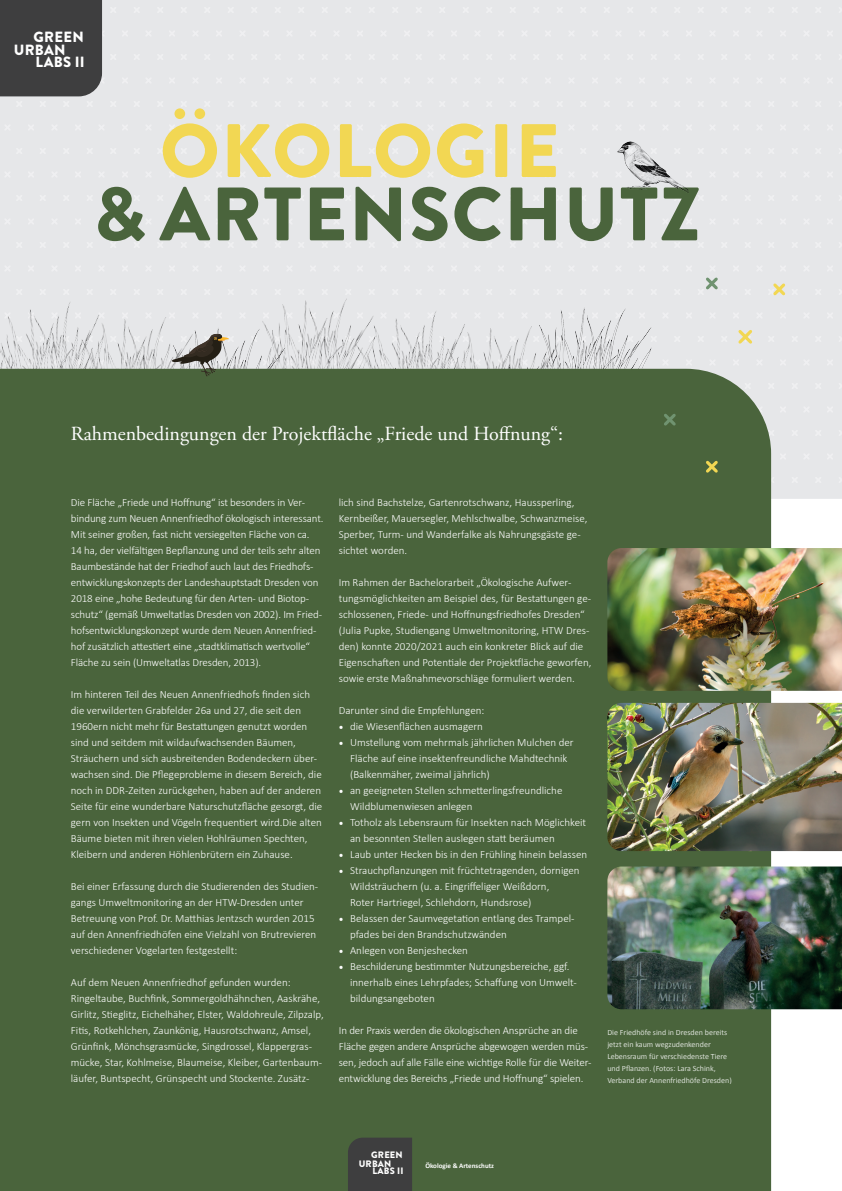
<style>
.page{position:relative;width:842px;height:1191px;background:#fff}
.page>*{position:absolute;margin:0;border:0;box-sizing:border-box;transform-origin:0 0}
.t1{font:900 75.5px "Brandon Grotesque";letter-spacing:.02em;color:#4a643c}
.t2{font:900 75.5px "Brandon Grotesque";letter-spacing:.02em;color:#f2d753}
.t3{font:20px "Adobe Garamond Pro";color:#fff}
.t4{font:900 14.8px/13.2px "Brandon Grotesque";letter-spacing:.02em;color:#fff}
.t5{font:300 11px/16px "Calibri";color:#fff}
.t6{font:900 9.3px/8.3px "Brandon Grotesque";letter-spacing:.02em;color:#fff}
.t7{font:8px/12px "Calibri";color:#fff}
.t8{font:700 7px "Calibri";color:#fff}
.s1{font-family:"Minion Pro";font-weight:400;font-size:12px}
</style>
<div class="page">
<div style="left:0;top:0;width:842px;height:499px;background:#e6e7e9"></div>
<img style="left:487px;top:326px;width:45px;height:43px">
<img style="left:382px;top:311px;width:105px;height:58px">
<img style="left:532px;top:308px;width:122px;height:61px">
<img style="left:121px;top:317px;width:45px;height:52px">
<img style="left:0;top:302px;width:121px;height:67px">
<img style="left:289px;top:298px;width:93px;height:71px">
<img style="left:166px;top:304px;width:123px;height:65px">
<div style="left:0;top:369px;width:771px;height:822px;background:#4a643c"></div>
<svg style="left:773px;top:283px;width:13px;height:13px"></svg>
<svg style="left:738px;top:330px;width:14px;height:14px"></svg>
<svg style="left:706px;top:277px;width:12px;height:13px"></svg>
<div style="left:0;top:0;width:102px;height:96px;background:#3e3e3f"></div>
<svg style="left:703px;top:458px;width:18px;height:17px"></svg>
<svg style="left:661px;top:411px;width:18px;height:17px"></svg>
<svg style="left:94px;top:913px;width:21px;height:21px"></svg>
<img style="left:607px;top:703px;width:235px;height:148px">
<img style="left:607px;top:866px;width:235px;height:143px">
<div style="left:348px;top:1137px;width:64px;height:54px;background:#3e3e3f"></div>
<img style="left:607px;top:548px;width:235px;height:143px">
<img style="left:617px;top:141px;width:72px;height:52px">
<svg style="left:170px;top:334px;width:59px;height:42px"></svg>
<h3 class="t4" style="left:14px;top:30px;width:72px;text-indent:20px">GREEN<br>URBAN</h3>
<h3 class="t4" style="left:35px;top:56px;width:51px">LABS II</h3>
<h1 class="t2" style="left:160px;top:97px;width:401px">ÖKOLOGIE</h1>
<h1 class="t1" style="left:93px;top:161px;width:609px">&amp; ARTENSCHUTZ</h1>
<h2 class="t3" style="left:71px;top:421px;width:494px">Rahmenbedingungen der Projektfläche „Friede und Hoffnung“:</h2>
<p class="t5" style="left:71px;top:494px;width:254px">Die Fläche „Friede und Hoffnung“ ist besonders in Ver&shy;bindung zum Neuen Annenfriedhof ökologisch interessant.<br>Mit seiner großen, fast nicht versiegelten Fläche von ca.<br>14 ha, der vielfältigen Bepflanzung und der teils sehr alten Baumbestände hat der Friedhof auch laut des Friedhofs&shy;entwicklungskonzepts der Landeshauptstadt Dresden von 2018 eine „hohe Bedeutung für den Arten- und Biotop&shy;schutz“ (gemäß Umweltatlas Dresden von 2002). Im Fried&shy;hofsentwicklungskonzept wurde dem Neuen Annenfried&shy;hof zusätzlich attestiert eine „stadtklimatisch wertvolle“ Fläche zu sein (Umweltatlas Dresden, 2013).</p>
<p class="t5" style="left:71px;top:686px;width:253px">Im hinteren Teil des Neuen Annenfriedhofs finden sich die verwilderten Grabfelder 26a und 27, die seit den 1960ern nicht mehr für Bestattungen genutzt worden sind und seitdem mit wildaufwachsenden Bäumen, Sträuchern und sich ausbreitenden Bodendeckern über&shy;wachsen sind. Die Pflegeprobleme in diesem Bereich, die noch in DDR-Zeiten zurückgehen, haben auf der anderen Seite für eine wunderbare Naturschutzfläche gesorgt, die gern von Insekten und Vögeln frequentiert wird.Die alten Bäume bieten mit ihren vielen Hohlräumen Spechten, Kleibern und anderen Höhlenbrütern ein Zuhause.</p>
<p class="t5" style="left:71px;top:878px;width:249px">Bei einer Erfassung durch die Studierenden des Studien&shy;gangs Umweltmonitoring an der HTW-Dresden unter Betreuung von Prof. Dr. Matthias Jentzsch wurden 2015 auf den Annenfriedhöfen eine Vielzahl von Brutrevieren verschiedener Vogelarten festgestellt:</p>
<p class="t5" style="left:71px;top:974px;width:255px">Auf dem Neuen Annenfriedhof gefunden wurden:<br>Ringeltaube, Buchfink, Sommergoldhähnchen, Aaskrähe, Girlitz, Stieglitz, Eichelhäher, Elster, Waldohreule, Zilpzalp, Fitis, Rotkehlchen, Zaunkönig, Hausrotschwanz, Amsel, Grünfink, Mönchsgrasmücke, Singdrossel, Klappergras&shy;mücke, Star, Kohlmeise, Blaumeise, Kleiber, Gartenbaum&shy;läufer, Buntspecht, Grünspecht und Stockente. Zusätz-</p>
<p class="t5" style="left:339px;top:494px;width:250px">lich sind Bachstelze, Gartenrotschwanz, Haussperling, Kernbeißer, Mauersegler, Mehlschwalbe, Schwanzmeise, Sperber, Turm- und Wanderfalke als Nahrungsgäste ge&shy;sichtet worden.</p>
<p class="t5" style="left:339px;top:574px;width:254px">Im Rahmen der Bachelorarbeit „Ökologische Aufwer&shy;tungsmöglichkeiten am Beispiel des, für Bestattungen ge&shy;schlossenen, Friede- und Hoffnungsfriedhofes Dresden“ (Julia Pupke, Studiengang Umweltmonitoring, HTW Dres&shy;den) konnte 2020/2021 auch ein konkreter Blick auf die Eigenschaften und Potentiale der Projektfläche geworfen, sowie erste Maßnahmevorschläge formuliert werden.</p>
<p class="t5" style="left:339px;top:702px;width:147px">Darunter sind die Empfehlungen:</p>
<p class="t5" style="left:339px;top:718px;width:146px"><span class="s1">•</span> die Wiesenflächen ausmagern</p>
<p class="t5" style="left:350px;top:734px;width:225px;text-indent:-11px"><span class="s1">•</span> Umstellung vom mehrmals jährlichen Mulchen der<br>Fläche auf eine insektenfreundliche Mahdtechnik (Balkenmäher, zweimal jährlich)</p>
<p class="t5" style="left:350px;top:782px;width:214px;text-indent:-11px"><span class="s1">•</span> an geeigneten Stellen schmetterlingsfreundliche<br>Wildblumenwiesen anlegen</p>
<p class="t5" style="left:350px;top:814px;width:238px;text-indent:-11px"><span class="s1">•</span> Totholz als Lebensraum für Insekten nach Möglichkeit an besonnten Stellen auslegen statt beräumen</p>
<p class="t5" style="left:339px;top:846px;width:250px"><span class="s1">•</span> Laub unter Hecken bis in den Frühling hinein belassen</p>
<p class="t5" style="left:350px;top:862px;width:231px;text-indent:-11px"><span class="s1">•</span> Strauchpflanzungen mit früchtetragenden, dornigen<br>Wildsträuchern (u. a. Eingriffeliger Weißdorn,<br>Roter Hartriegel, Schlehdorn, Hundsrose)</p>
<p class="t5" style="left:350px;top:910px;width:225px;text-indent:-11px"><span class="s1">•</span> Belassen der Saumvegetation entlang des Trampel&shy;pfades bei den Brandschutzwänden</p>
<p class="t5" style="left:339px;top:942px;width:131px"><span class="s1">•</span> Anlegen von Benjeshecken</p>
<p class="t5" style="left:350px;top:958px;width:227px;text-indent:-11px"><span class="s1">•</span> Beschilderung bestimmter Nutzungsbereiche, ggf. innerhalb eines Lehrpfades; Schaffung von Umwelt&shy;bildungsangeboten</p>
<p class="t5" style="left:339px;top:1022px;width:254px">In der Praxis werden die ökologischen Ansprüche an die Fläche gegen andere Ansprüche abgewogen werden müs&shy;sen, jedoch auf alle Fälle eine wichtige Rolle für die Weiter&shy;entwicklung des Bereichs „Friede und Hoffnung“ spielen.</p>
<p class="t7" style="left:607px;top:1025px;width:126px">Die Friedhöfe sind in Dresden bereits jetzt ein kaum wegzudenkender Lebensraum für verschiedenste Tiere und Pflanzen. (Fotos: Lara Schink, Verband der Annenfriedhöfe Dresden)</p>
<p class="t6" style="left:359px;top:1151px;width:46px;text-indent:13px">GREEN<br>URBAN</p>
<p class="t6" style="left:372px;top:1167px;width:33px">LABS II</p>
<p class="t8" style="left:425px;top:1161px;width:70px">Ökologie &amp; Artenschutz</p>
</div>
